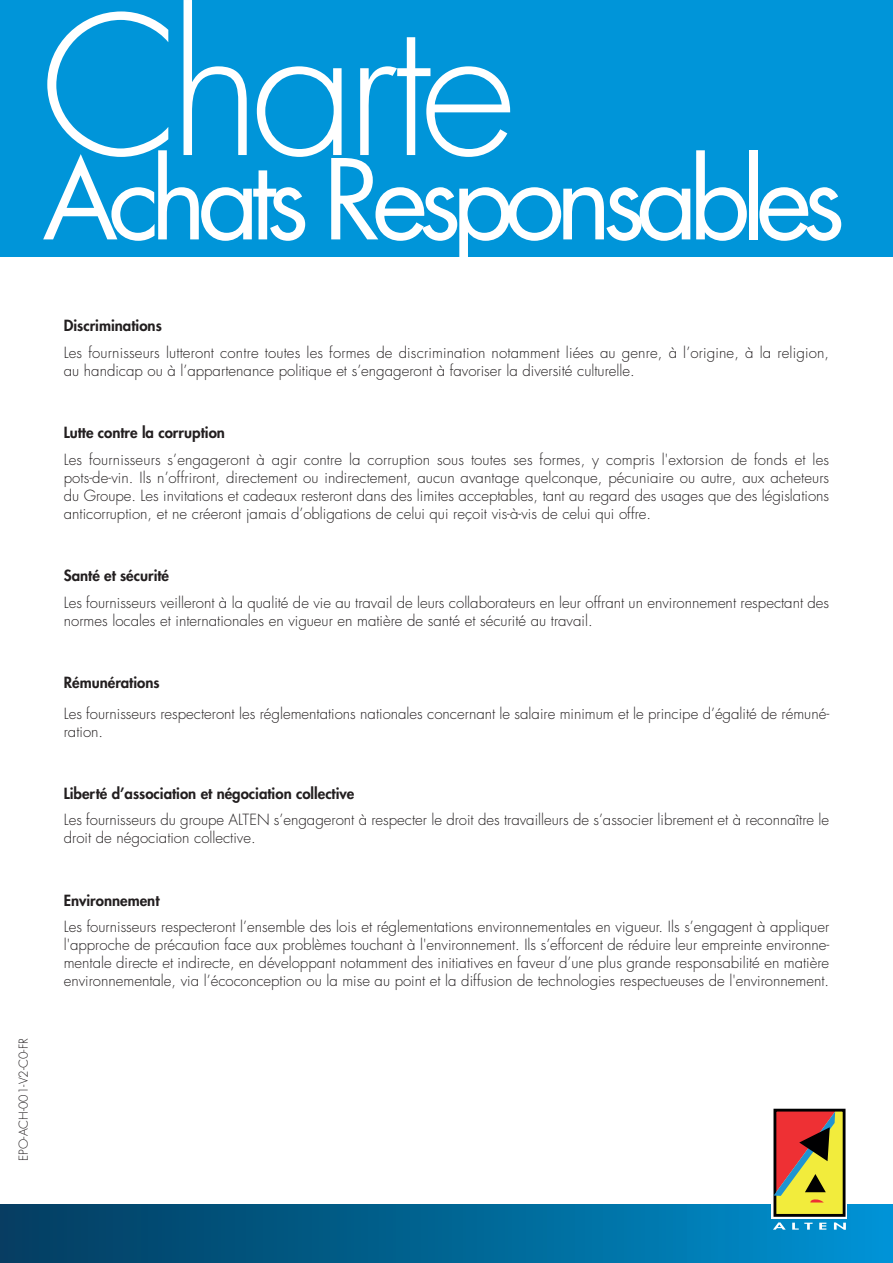
<style>
.page{position:relative;width:893px;height:1263px;background:#fff}
.page>*{position:absolute;margin:0;border:0;box-sizing:border-box;transform-origin:0 0}
.t1{font:300 187.95px "Futura Std";letter-spacing:-.055em;color:#fff}
.t2{font:108px "Futura Std";letter-spacing:-.09em;color:#fff}
.t3{font:300 15px/18px "Futura Std";color:#231f20}
.t4{font:800 15px "Futura Std";color:#231f20}
.t5{font:300 12px "Futura Std";color:#231f20}
</style>
<div class="page">
<div style="left:0;top:0;width:893px;height:256px;background:#0095d9"></div>
<div style="left:0;top:1205px;width:893px;height:58px;background:linear-gradient(to right,#033b5c,#0091d1)"></div>
<svg style="left:772px;top:1108px;width:75px;height:122px;background:#aa884f"></svg>
<h1 class="t1" style="left:41px;top:0;width:477px">Charte</h1>
<h2 class="t2" style="left:43px;top:150px;width:804px">Achats Responsables</h2>
<p class="t5" style="left:18px;top:1161px;width:124px;rotate:-90deg">EPO-ACH-001-V2-C0-FR</p>
<p class="t4" style="left:64px;top:319px;width:100px">Discriminations</p>
<p class="t3" style="left:64px;top:345px;width:767px">Les fournisseurs lutteront contre toutes les formes de discrimination notamment liées au genre, à l’origine, à la religion, au handicap ou à l’appartenance politique et s’engageront à favoriser la diversité culturelle.</p>
<p class="t4" style="left:64px;top:426px;width:163px">Lutte contre la corruption</p>
<p class="t3" style="left:64px;top:452px;width:767px;text-align:justify">Les fournisseurs s’engageront à agir contre la corruption sous toutes ses formes, y compris l'extorsion de fonds et les pots-de-vin. Ils n’offriront, directement ou indirectement, aucun avantage quelconque, pécuniaire ou autre, aux acheteurs du Groupe. Les invitations et cadeaux resteront dans des limites acceptables, tant au regard des usages que des législations anticorruption, et ne créeront jamais d’obligations de celui qui reçoit vis-à-vis de celui qui offre.</p>
<p class="t4" style="left:64px;top:569px;width:107px">Santé et sécurité</p>
<p class="t3" style="left:64px;top:595px;width:767px">Les fournisseurs veilleront à la qualité de vie au travail de leurs collaborateurs en leur offrant un environnement respectant des normes locales et internationales en vigueur en matière de santé et sécurité au travail.</p>
<p class="t4" style="left:64px;top:676px;width:97px">Rémunérations</p>
<p class="t3" style="left:64px;top:706px;width:767px">Les fournisseurs respecteront les réglementations nationales concernant le salaire minimum et le principe d’égalité de rémuné&shy;ration.</p>
<p class="t4" style="left:64px;top:786px;width:292px">Liberté d’association et négociation collective</p>
<p class="t3" style="left:64px;top:812px;width:767px">Les fournisseurs du groupe ALTEN s’engageront à respecter le droit des travailleurs de s’associer librement et à reconnaître le droit de négociation collective.</p>
<p class="t4" style="left:64px;top:893px;width:97px">Environnement</p>
<p class="t3" style="left:64px;top:919px;width:767px;text-align:justify">Les fournisseurs respecteront l’ensemble des lois et réglementations environnementales en vigueur. Ils s’engagent à appliquer l'approche de précaution face aux problèmes touchant à l'environnement. Ils s’efforcent de réduire leur empreinte environne&shy;mentale directe et indirecte, en développant notamment des initiatives en faveur d’une plus grande responsabilité en matière environnementale, via l’écoconception ou la mise au point et la diffusion de technologies respectueuses de l'environnement.</p>
</div>
